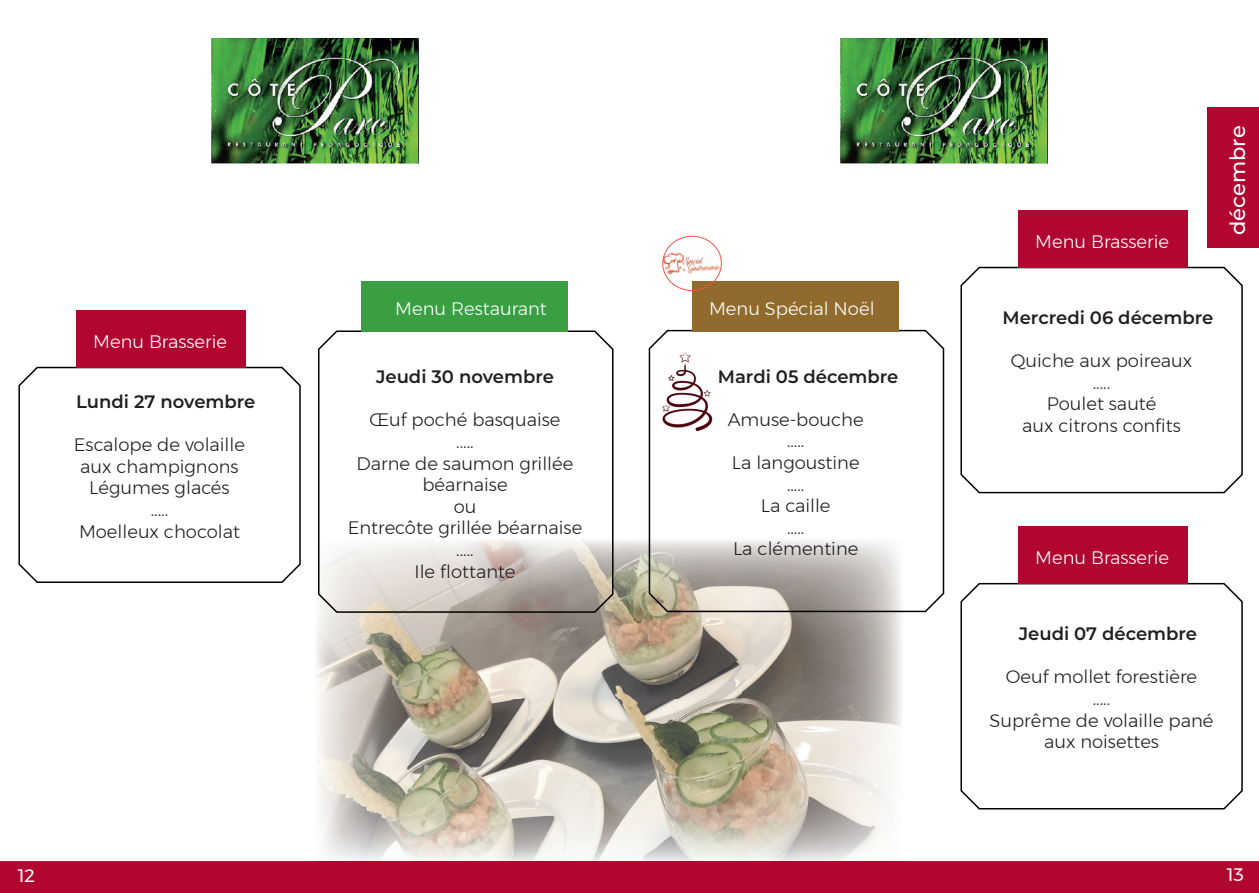
<style>
.page{position:relative;width:1259px;height:893px;background:#fff}
.page>*{position:absolute;margin:0;border:0;box-sizing:border-box;transform-origin:0 0}
.t1{font:500 21px "Montserrat";color:#fff}
.t2{font:300 18px/21.6px "Montserrat";color:#231f20;text-align:center}
.t3{font:600 18px "Montserrat";color:#231f20}
.t4{font:300 18px "Montserrat";color:#fff}
.t5{font:18px "Montserrat";color:#fff}
</style>
<div class="page">
<div style="left:0;top:861px;width:1259px;height:32px;background:#b00630"></div>
<img style="left:211px;top:38px;width:207px;height:125px">
<img style="left:841px;top:38px;width:206px;height:125px">
<img style="left:315px;top:540px;width:588px;height:323px">
<svg style="left:317px;top:330px;width:297px;height:284px"></svg>
<svg style="left:18px;top:365px;width:283px;height:218px"></svg>
<div style="left:76px;top:310px;width:169px;height:58px;background:#b00630"></div>
<div style="left:361px;top:281px;width:207px;height:51px;background:#399f42"></div>
<div style="left:1207px;top:107px;width:52px;height:141px;background:#b00630"></div>
<svg style="left:960px;top:582px;width:283px;height:228px"></svg>
<svg style="left:960px;top:265px;width:283px;height:229px"></svg>
<div style="left:1018px;top:526px;width:169px;height:58px;background:#b00630"></div>
<div style="left:1018px;top:210px;width:169px;height:58px;background:#b00630"></div>
<svg style="left:648px;top:329px;width:297px;height:284px"></svg>
<div style="left:692px;top:281px;width:207px;height:50px;background:#916b2e"></div>
<img style="left:658px;top:349px;width:57px;height:95px">
<svg style="left:662px;top:236px;width:60px;height:55px"></svg>
<p class="t4" style="left:93px;top:328px;width:135px">Menu Brasserie</p>
<p class="t3" style="left:76px;top:389px;width:181px">Lundi 27 novembre</p>
<p class="t2" style="left:74px;top:434px;width:173px">Escalope de volaille aux champignons<br>Légumes glacés<br>.....<br>Moelleux chocolat</p>
<p class="t4" style="left:395px;top:296px;width:153px">Menu Restaurant</p>
<p class="t3" style="left:376px;top:364px;width:180px">Jeudi 30 novembre</p>
<p class="t2" style="left:348px;top:409px;width:236px">Œuf poché basquaise<br>.....<br>Darne de saumon grillée béarnaise<br>ou<br>Entrecôte grillée béarnaise .....<br>Ile flottante</p>
<p class="t4" style="left:709px;top:295px;width:167px">Menu Spécial Noël</p>
<p class="t3" style="left:718px;top:363px;width:182px">Mardi 05 décembre</p>
<p class="t2" style="left:728px;top:408px;width:137px">Amuse-bouche .....<br>La langoustine .....<br>La caille<br>.....<br>La clémentine</p>
<p class="t4" style="left:1035px;top:228px;width:135px">Menu Brasserie</p>
<p class="t1" style="left:1223px;top:235px;width:111px;rotate:-90deg">décembre</p>
<p class="t3" style="left:1002px;top:305px;width:212px">Mercredi 06 décembre</p>
<p class="t2" style="left:1010px;top:350px;width:183px">Quiche aux poireaux .....<br>Poulet sauté<br>aux citrons confits</p>
<p class="t4" style="left:1035px;top:544px;width:135px">Menu Brasserie</p>
<p class="t3" style="left:1018px;top:621px;width:180px">Jeudi 07 décembre</p>
<p class="t2" style="left:989px;top:666px;width:225px">Oeuf mollet forestière<br>.....<br>Suprême de volaille pané aux noisettes</p>
<p class="t5" style="left:18px;top:861px;width:19px">12</p>
<p class="t5" style="left:1226px;top:860px;width:19px">13</p>
</div>
